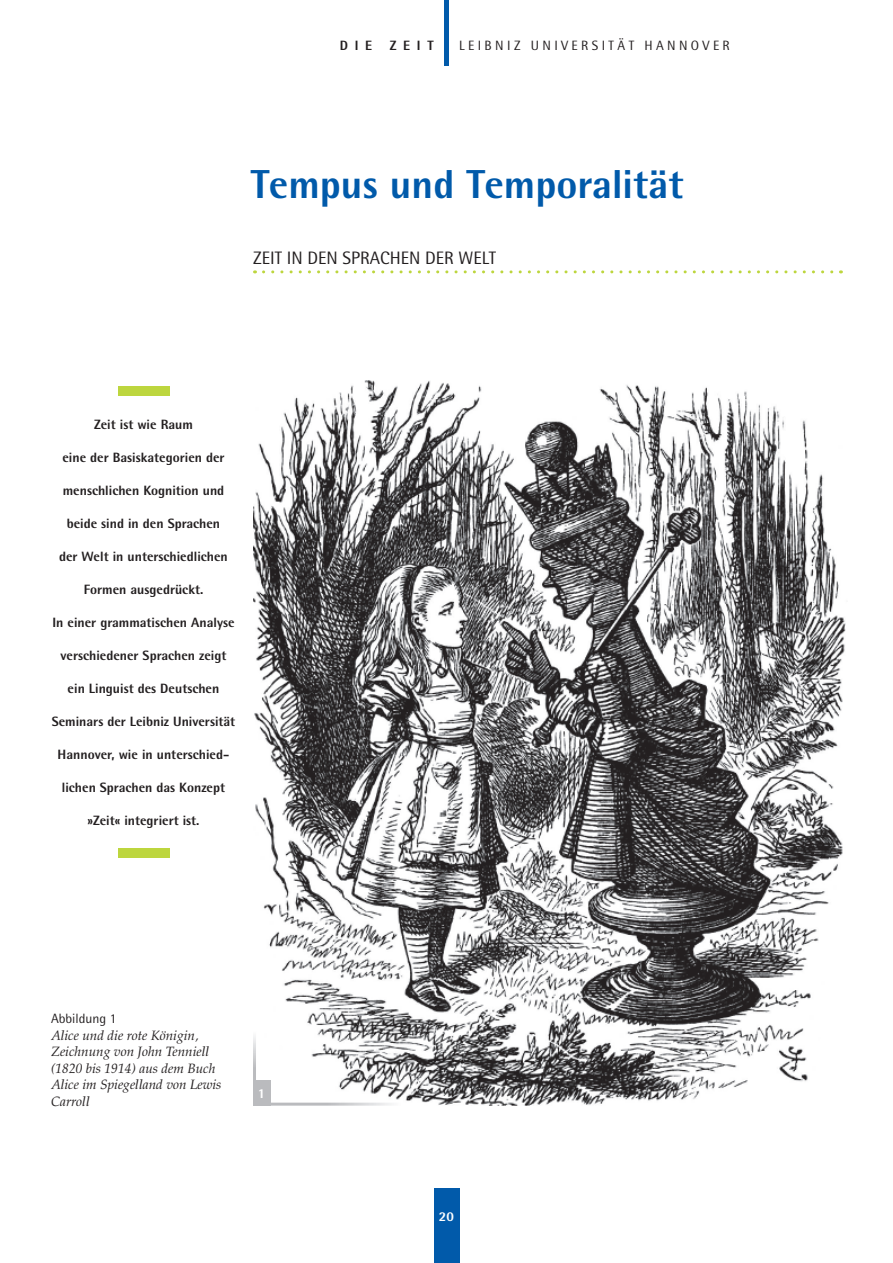
<style>
.page{position:relative;width:893px;height:1263px;background:#fff}
.page>*{position:absolute;margin:0;border:0;box-sizing:border-box;transform-origin:0 0}
.t1{font:800 40.5px "Rotis Semi Sans";color:#015aaa}
.t2{font:18px "Rotis Semi Sans";color:#231f20}
.t3{font:800 13.5px "Rotis Semi Sans";color:#231f20}
.t4{font:italic 13.5px/16.5px "Palatino";color:#231f20}
.t5{font:13.5px "Rotis Semi Sans";letter-spacing:.25em;color:#231f20}
.t6{font:800 13.5px "Rotis Semi Sans";color:#fff}
</style>
<div class="page">
<div style="left:444px;top:0;width:5px;height:66px;background:#015aaa"></div>
<div style="left:434px;top:1188px;width:25px;height:75px;background:#015aaa"></div>
<div style="left:118px;top:387px;width:51px;height:9px;background:#bdd63e"></div>
<div style="left:118px;top:849px;width:51px;height:9px;background:#bdd63e"></div>
<svg style="left:264px;top:270px;width:577px;height:3px"></svg>
<img style="left:253px;top:380px;width:593px;height:726px">
<img style="left:253px;top:1014px;width:3px;height:66px">
<img style="left:270px;top:1103px;width:168px;height:3px">
<div style="left:253px;top:1080px;width:17px;height:26px;background:#babbbe"></div>
<p class="t3" style="left:340px;top:36px;width:34px">die</p>
<p class="t3" style="left:390px;top:36px;width:46px">Zeit</p>
<p class="t5" style="left:459px;top:37px;width:272px">LEIBNIZ UNIVERSITÄT HANNOVER</p>
<h1 class="t1" style="left:251px;top:159px;width:434px">tempus und temporalität</h1>
<h2 class="t2" style="left:253px;top:247px;width:245px">ZEIT IN DEN SPRACHEN DER WELT</h2>
<p class="t3" style="left:94px;top:416px;width:100px">Zeit ist wie Raum</p>
<p class="t3" style="left:62px;top:449px;width:164px">eine der Basiskategorien der</p>
<p class="t3" style="left:63px;top:482px;width:163px">menschlichen Kognition und</p>
<p class="t3" style="left:67px;top:515px;width:155px">beide sind in den Sprachen</p>
<p class="t3" style="left:59px;top:548px;width:170px">der Welt in unterschiedlichen</p>
<p class="t3" style="left:84px;top:581px;width:121px">Formen ausgedrückt.</p>
<p class="t3" style="left:53px;top:614px;width:184px">in einer grammatischen Analyse</p>
<p class="t3" style="left:61px;top:647px;width:167px">verschiedener Sprachen zeigt</p>
<p class="t3" style="left:68px;top:680px;width:153px">ein Linguist des deutschen</p>
<p class="t3" style="left:52px;top:713px;width:185px">Seminars der Leibniz Universität</p>
<p class="t3" style="left:58px;top:746px;width:173px">Hannover, wie in unterschied-</p>
<p class="t3" style="left:62px;top:779px;width:165px">lichen Sprachen das Konzept</p>
<p class="t3" style="left:88px;top:812px;width:113px">»Zeit« integriert ist.</p>
<p class="t5" style="left:51px;top:1010px;width:67px">ABBILDUNG 1</p>
<p class="t4" style="left:51px;top:1027px;width:172px">Alice und die rote Königin,<br>Zeichnung von John Tenniell (1820 bis 1914) aus dem Buch<br>Alice im Spiegelland von Lewis<br>Carroll</p>
<p class="t6" style="left:258px;top:1085px;width:9px">1</p>
<p class="t6" style="left:439px;top:1208px;width:17px">20</p>
</div>
